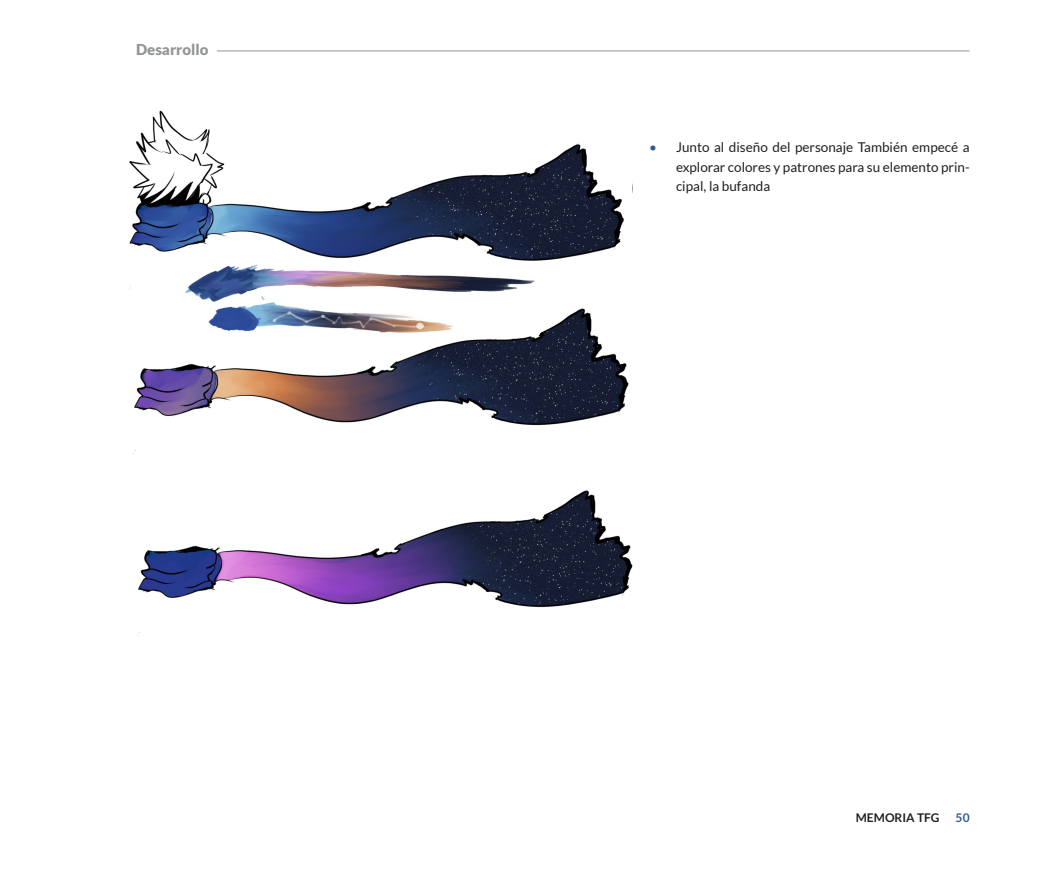
<style>
.page{position:relative;width:1042px;height:893px;background:#fff}
.page>*{position:absolute;margin:0;border:0;box-sizing:border-box;transform-origin:0 0}
.t1{font:900 15px "Lato";color:#939598}
.Cuerpo_General{font:13.5px/19.5px "Lato";color:#231f20;text-align:justify}
.t2{font:700 12px "Lato";color:#231f20}
.t3{font:700 12px "Lato";color:#315c8e}
.s1{color:#315c8e}
</style>
<div class="page">
<hr style="left:217px;top:51px;width:752px;height:1px;background:#939598">
<img style="left:129px;top:110px;width:503px;height:526px">
<p class="t1" style="left:136px;top:40px;width:74px">Desarrollo</p>
<p class="Cuerpo_General" style="left:676px;top:138px;width:295px;text-indent:-27px"><span class="s1">•</span> Junto al diseño del personaje También empecé a explorar colores y patrones para su elemento prin&shy;cipal, la bufanda</p>
<p class="t2" style="left:856px;top:811px;width:85px">MEMORIA TFG</p>
<p class="t3" style="left:955px;top:811px;width:16px">50</p>
</div>
